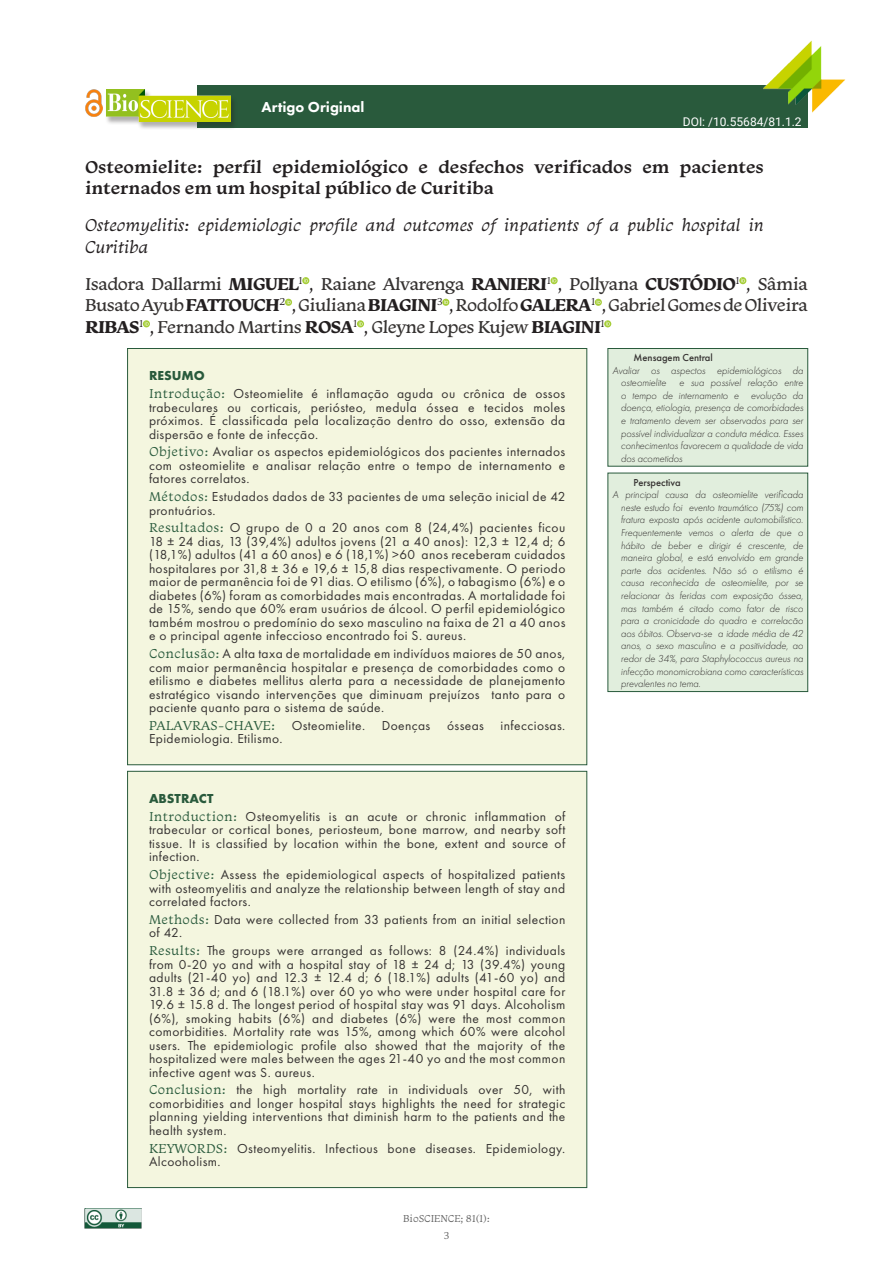
<style>
.page{position:relative;width:893px;height:1263px;background:#fff}
.page>*{position:absolute;margin:0;border:0;box-sizing:border-box;transform-origin:0 0}
.Autores{font:18px/21.6px "Monarcha";letter-spacing:-.03em;color:#353231;text-align:justify}
.TITULO{font:600 18px/21.6px "Monarcha";color:#231f20}
.Titulo_Ingl{font:italic 18px/21.6px "Monarcha";color:#231f20}
.t1{font:800 15px "Futura PT";color:#fff}
.Resumo{font:13.5px/13.5px "Futura PT";letter-spacing:.03em;color:#353231;text-align:justify}
.Resumo-2{font:700 13.5px "Futura PT";color:#295a3c}
.Link_DOI{font:12px "Roboto";color:#fff}
.Subitens{font:italic 300 10.5px/12.6px "Futura PT";letter-spacing:-.01em;color:#353231;text-align:justify}
.TITULO_Afiliação{font:500 10.5px "Futura PT";color:#353231}
.t2{font:10.5px/17px "Monarcha";color:#646464;text-align:center}
.s1{font-weight:700;color:#231f20}
.s2{color:#231f20}
.s3{font-family:"Monarcha";color:#295a3c}
</style>
<div class="page">
<div style="left:198px;top:85px;width:610px;height:43px;background:#295a3c"></div>
<img style="left:764px;top:40px;width:81px;height:73px">
<div style="left:105px;top:90px;width:133px;height:41px;background:#231f20;opacity:.35"></div>
<img style="left:106px;top:90px;width:124px;height:32px">
<svg style="left:302px;top:277px;width:7px;height:7px"></svg>
<svg style="left:304px;top:278px;width:4px;height:4px"></svg>
<svg style="left:550px;top:277px;width:8px;height:7px"></svg>
<svg style="left:552px;top:278px;width:4px;height:4px"></svg>
<svg style="left:739px;top:277px;width:7px;height:7px"></svg>
<svg style="left:741px;top:278px;width:4px;height:4px"></svg>
<div style="left:285px;top:299px;width:7px;height:7px;background:#a6ce39;border-radius:50%"></div>
<svg style="left:287px;top:300px;width:4px;height:4px"></svg>
<div style="left:442px;top:299px;width:7px;height:7px;background:#a6ce39;border-radius:50%"></div>
<svg style="left:444px;top:300px;width:4px;height:4px"></svg>
<svg style="left:595px;top:299px;width:7px;height:7px"></svg>
<svg style="left:597px;top:300px;width:3px;height:4px"></svg>
<svg style="left:143px;top:320px;width:7px;height:7px"></svg>
<svg style="left:145px;top:322px;width:4px;height:3px"></svg>
<svg style="left:357px;top:320px;width:7px;height:7px"></svg>
<svg style="left:359px;top:322px;width:4px;height:3px"></svg>
<svg style="left:604px;top:320px;width:7px;height:7px"></svg>
<svg style="left:606px;top:322px;width:4px;height:3px"></svg>
<div style="left:128px;top:348px;width:459px;height:417px;background:#f4f6df"></div>
<div style="left:128px;top:771px;width:459px;height:416px;background:#f4f6df"></div>
<img style="left:85px;top:90px;width:17px;height:27px">
<img style="left:85px;top:1208px;width:57px;height:21px">
<div style="left:608px;top:348px;width:200px;height:118px;background:#e1eedd"></div>
<div style="left:608px;top:348px;width:200px;height:118px;border:1px solid #295a3c"></div>
<div style="left:608px;top:473px;width:200px;height:218px;background:#e1eedd"></div>
<div style="left:608px;top:473px;width:200px;height:219px;border:1px solid #295a3c"></div>
<p class="t1" style="left:262px;top:98px;width:104px">Artigo Original</p>
<p class="Link_DOI" style="left:683px;top:114px;width:120px">DOI: /10.55684/81.1.2</p>
<p class="TITULO" style="left:85px;top:155px;width:680px">Osteomielite: perfil epidemiológico e desfechos verificados em pacientes internados em um hospital público de Curitiba</p>
<p class="Titulo_Ingl" style="left:85px;top:214px;width:680px">Osteomyelitis: epidemiologic profile and outcomes of inpatients of a public hospital in<br>Curitiba</p>
<p class="Autores" style="left:85px;top:272px;width:724px">Isadora Dallarmi <span class="s1">MIGUEL</span><sup>1</sup> <span class="s2">,</span> Raiane Alvarenga <span class="s1">RANIERI</span><sup>1</sup> <span class="s2">,</span> Pollyana <span class="s1">CUSTÓDIO</span><sup>1</sup> <span class="s2">,</span> Sâmia Busato Ayub <span class="s1">FATTOUCH</span><sup>2</sup> <span class="s2">,</span> Giuliana <span class="s1">BIAGINI</span><sup>3</sup> <span class="s2">,</span> Rodolfo <span class="s1">GALERA</span><sup>1</sup> <span class="s2">,</span> Gabriel Gomes de Oliveira <span class="s1">RIBAS</span><sup>1</sup> <span class="s2">,</span> Fernando Martins <span class="s1">ROSA</span><sup>1</sup> <span class="s2">,</span> Gleyne Lopes Kujew <span class="s1">BIAGINI</span><sup>1</sup></p>
<p class="Resumo-2" style="left:149px;top:367px;width:57px">RESUMO</p>
<p class="Resumo" style="left:149px;top:387px;width:418px"><span class="s3">Introdução:</span> Osteomielite é inflamação aguda ou crônica de ossos trabeculares ou corticais, periósteo, medula óssea e tecidos moles próximos. É classificada pela localização dentro do osso, extensão da dispersão e fonte de infecção.</p>
<p class="Resumo" style="left:149px;top:445px;width:418px"><span class="s3">Objetivo:</span> Avaliar os aspectos epidemiológicos dos pacientes internados com osteomielite e analisar relação entre o tempo de internamento e fatores correlatos.</p>
<p class="Resumo" style="left:149px;top:490px;width:418px"><span class="s3">Métodos:</span> Estudados dados de 33 pacientes de uma seleção inicial de 42 prontuários.</p>
<p class="Resumo" style="left:149px;top:521px;width:418px"><span class="s3">Resultados:</span> O grupo de 0 a 20 anos com 8 (24,4%) pacientes ficou 18 ± 24 dias, 13 (39,4%) adultos jovens (21 a 40 anos): 12,3 ± 12,4 d; 6 (18,1%) adultos (41 a 60 anos) e 6 (18,1%) &gt;60 anos receberam cuidados hospitalares por 31,8 ± 36 e 19,6 ± 15,8 dias respectivamente. O periodo maior de permanência foi de 91 dias. O etilismo (6%), o tabagismo (6%) e o diabetes (6%) foram as comorbidades mais encontradas. A mortalidade foi de 15%, sendo que 60% eram usuários de álcool. O perfil epidemiológico também mostrou o predomínio do sexo masculino na faixa de 21 a 40 anos e o principal agente infeccioso encontrado foi S. aureus.</p>
<p class="Resumo" style="left:149px;top:647px;width:418px"><span class="s3">Conclusão:</span> A alta taxa de mortalidade em indivíduos maiores de 50 anos, com maior permanência hospitalar e presença de comorbidades como o etilismo e diabetes mellitus alerta para a necessidade de planejamento estratégico visando intervenções que diminuam prejuízos tanto para o paciente quanto para o sistema de saúde.</p>
<p class="Resumo" style="left:149px;top:718px;width:418px"><span class="s3">PALAVRAS-CHAVE:</span> Osteomielite. Doenças ósseas infecciosas.<br>Epidemiologia. Etilismo.</p>
<p class="TITULO_Afiliação" style="left:634px;top:351px;width:81px">Mensagem Central</p>
<p class="Subitens" style="left:621px;top:364px;width:184px;text-indent:-9px">Avaliar os aspectos epidemiológicos da osteomielite e sua possível relação entre o tempo de internamento e evolução da doença, etiologia, presença de comorbidades e tratamento devem ser observados para ser possível individualizar a conduta médica. Esses conhecimentos favorecem a qualidade de vida dos acometidos</p>
<p class="TITULO_Afiliação" style="left:634px;top:476px;width:49px">Perspectiva</p>
<p class="Subitens" style="left:621px;top:488px;width:184px;text-indent:-9px">A principal causa da osteomielite verificada neste estudo foi evento traumático (75%) com fratura exposta após acidente automobilístico.<br>Frequentemente vemos o alerta de que o hábito de beber e dirigir é crescente, de maneira global, e está envolvido em grande parte dos acidentes. Não só o etilismo é causa reconhecida de osteomielite, por se relacionar às feridas com exposição óssea, mas também é citado como fator de risco para a cronicidade do quadro e correlacão aos óbitos. Observa-se a idade média de 42 anos, o sexo masculino e a positividade, ao redor de 34%, para Staphylococcus aureus na infecção monomicrobiana como características prevalentes no tema.</p>
<p class="Resumo-2" style="left:149px;top:790px;width:66px">ABSTRACT</p>
<p class="Resumo" style="left:149px;top:809px;width:418px"><span class="s3">Introduction:</span> Osteomyelitis is an acute or chronic inflammation of trabecular or cortical bones, periosteum, bone marrow, and nearby soft tissue. It is classified by location within the bone, extent and source of infection.</p>
<p class="Resumo" style="left:149px;top:868px;width:418px"><span class="s3">Objective:</span> Assess the epidemiological aspects of hospitalized patients with osteomyelitis and analyze the relationship between length of stay and correlated factors.</p>
<p class="Resumo" style="left:149px;top:912px;width:418px"><span class="s3">Methods:</span> Data were collected from 33 patients from an initial selection of 42.</p>
<p class="Resumo" style="left:149px;top:944px;width:418px"><span class="s3">Results:</span> The groups were arranged as follows: 8 (24.4%) individuals from 0-20 yo and with a hospital stay of 18 ± 24 d; 13 (39.4%) young adults (21-40 yo) and 12.3 ± 12.4 d; 6 (18.1%) adults (41-60 yo) and 31.8 ± 36 d; and 6 (18.1%) over 60 yo who were under hospital care for 19.6 ± 15.8 d. The longest period of hospital stay was 91 days. Alcoholism (6%), smoking habits (6%) and diabetes (6%) were the most common comorbidities. Mortality rate was 15%, among which 60% were alcohol users. The epidemiologic profile also showed that the majority of the hospitalized were males between the ages 21-40 yo and the most common infective agent was S. aureus.</p>
<p class="Resumo" style="left:149px;top:1083px;width:418px"><span class="s3">Conclusion:</span> the high mortality rate in individuals over 50, with comorbidities and longer hospital stays highlights the need for strategic planning yielding interventions that diminish harm to the patients and the health system.</p>
<p class="Resumo" style="left:149px;top:1141px;width:418px"><span class="s3">KEYWORDS:</span> Osteomyelitis. Infectious bone diseases. Epidemiology.<br>Alcooholism.</p>
<p class="t2" style="left:403px;top:1210px;width:88px">BioSCIENCE; 81(1):<br>3</p>
</div>
